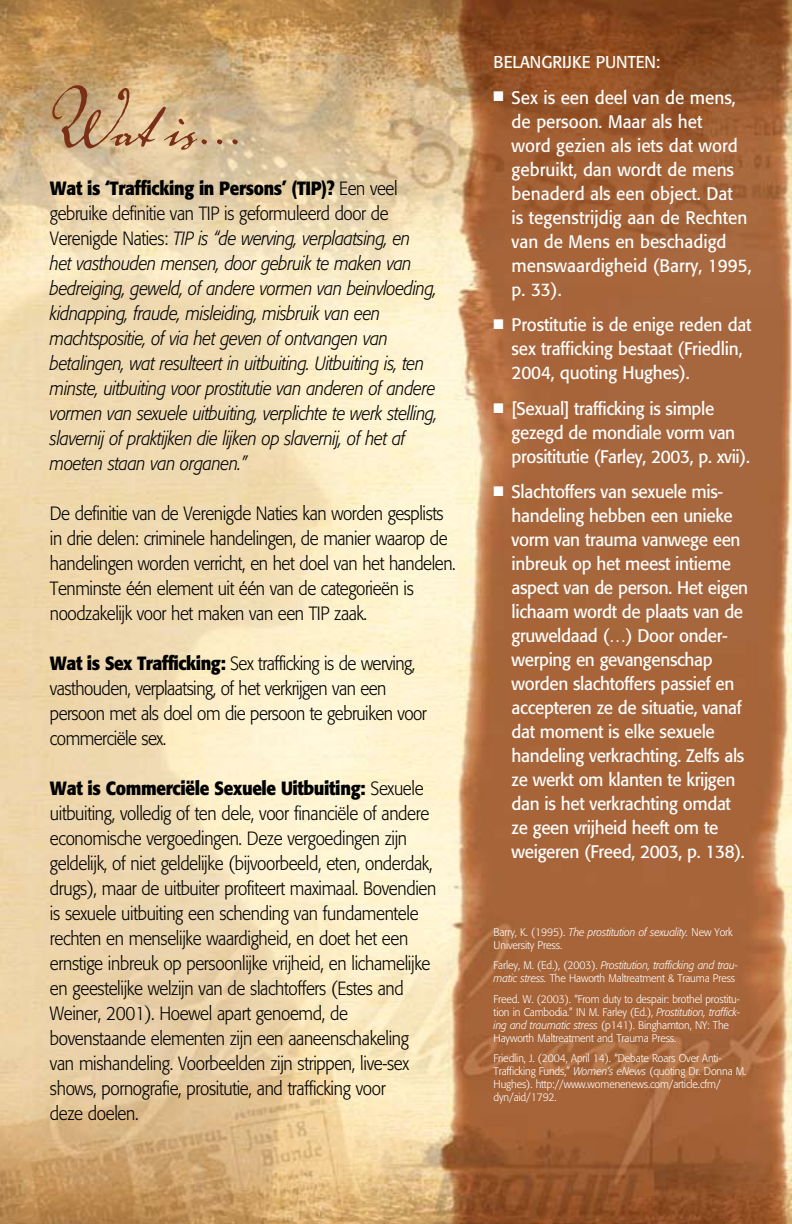
<style>
.page{position:relative;width:792px;height:1224px;background:#fff}
.page>*{position:absolute;margin:0;border:0;box-sizing:border-box;transform-origin:0 0}
.t1{font:102px "Voluta Script";color:#7a2f17}
.t2{font:300 19px/25px "Formata";letter-spacing:-.02em;color:#000;scale:.9 1}
.t3{font:italic 300 19px/25px "Formata";letter-spacing:-.02em;color:#000;scale:.89 1}
.t4{font:18px/24px "Formata";letter-spacing:-.02em;color:#fff;scale:.95 1}
.t5{font:18px/24px "Formata";color:#fff;scale:.95 1}
.t6{font:17px "Formata";color:#fff;scale:.95 1}
.t7{font:300 11px/13px "Formata";letter-spacing:-.01em;color:#fff;scale:.95 1}
.s1{font-weight:700;font-style:normal}
.s2{font-style:normal}
.s3{font-weight:700}
.s4{font-style:italic}
</style>
<div class="page">
<img style="left:0;top:0;width:792px;height:1224px">
<h1 class="t1" style="left:37px;top:50px;width:207px">Wat is...</h1>
<p class="t3" style="left:50px;top:176px;width:437px"><span class="s1">Wat is ‘Trafficking in Persons’ (TIP)?</span> <span class="s2">Een veel gebruike definitie van TIP is geformuleerd door de Verenigde Naties:</span> TIP is “de werving, verplaatsing, en<br>het vasthouden mensen, door gebruik te maken van bedreiging, geweld, of andere vormen van beinvloeding, kidnapping, fraude, misleiding, misbruik van een machtspositie, of via het geven of ontvangen van betalingen, wat resulteert in uitbuiting. Uitbuiting is, ten minste, uitbuiting voor prostitutie van anderen of andere vormen van sexuele uitbuiting, verplichte te werk stelling, slavernij of praktijken die lijken op slavernij, of het af moeten staan van organen.”</p>
<p class="t2" style="left:50px;top:501px;width:452px">De definitie van de Verenigde Naties kan worden gesplists in drie delen: criminele handelingen, de manier waarop de handelingen worden verricht, en het doel van het handelen.<br>Tenminste één element uit één van de categorieën is noodzakelijk voor het maken van een TIP zaak.</p>
<p class="t2" style="left:50px;top:651px;width:420px"><span class="s3">Wat is Sex Trafficking:</span> Sex trafficking is de werving, vasthouden, verplaatsing, of het verkrijgen van een persoon met als doel om die persoon te gebruiken voor commerciële sex.</p>
<p class="t2" style="left:50px;top:776px;width:431px"><span class="s3">Wat is Commerciële Sexuele Uitbuiting:</span> Sexuele uitbuiting, volledig of ten dele, voor financiële of andere economische vergoedingen. Deze vergoedingen zijn geldelijk, of niet geldelijke (bijvoorbeeld, eten, onderdak, drugs), maar de uitbuiter profiteert maximaal. Bovendien is sexuele uitbuiting een schending van fundamentele rechten en menselijke waardigheid, en doet het een ernstige inbreuk op persoonlijke vrijheid, en lichamelijke en geestelijke welzijn van de slachtoffers (Estes and Weiner, 2001). Hoewel apart genoemd, de bovenstaande elementen zijn een aaneenschakeling van mishandeling. Voorbeelden zijn strippen, live-sex shows, pornografie, prositutie, and trafficking voor<br>deze doelen.</p>
<p class="t6" style="left:494px;top:52px;width:177px">Belangrijke punten:</p>
<p class="t5" style="left:512px;top:85px;width:254px;text-indent:-18px">■ Sex is een deel van de mens, de persoon. Maar als het<br>word gezien als iets dat word gebruikt, dan wordt de mens benaderd als een object. Dat<br>is tegenstrijdig aan de Rechten van de Mens en beschadigd menswaardigheid (Barry, 1995, p. 33).</p>
<p class="t4" style="left:512px;top:313px;width:254px;text-indent:-18px">■ Prostitutie is de enige reden dat sex trafficking bestaat (Friedlin,<br>2004, quoting Hughes).</p>
<p class="t4" style="left:512px;top:396px;width:252px;text-indent:-18px">■ [Sexual] trafficking is simple gezegd de mondiale vorm van prosititutie (Farley, 2003, p. xvii).</p>
<p class="t4" style="left:512px;top:480px;width:251px;text-indent:-18px">■ Slachtoffers van sexuele mis&shy;handeling hebben een unieke vorm van trauma vanwege een inbreuk op het meest intieme aspect van de person. Het eigen lichaam wordt de plaats van de gruweldaad (…) Door onder&shy;werping en gevangenschap worden slachtoffers passief en accepteren ze de situatie, vanaf dat moment is elke sexuele handeling verkrachting. Zelfs als ze werkt om klanten te krijgen dan is het verkrachting omdat ze geen vrijheid heeft om te weigeren (Freed, 2003, p. 138).</p>
<p class="t7" style="left:494px;top:926px;width:253px">Barry, K. (1995). <span class="s4">The prostitution of sexuality.</span> New York<br>University Press.</p>
<p class="t7" style="left:494px;top:959px;width:259px">Farley, M. (Ed.), (2003). <span class="s4">Prostitution, trafficking and trau&shy;matic stress.</span> The Haworth Maltreatment &amp; Trauma Press</p>
<p class="t7" style="left:494px;top:992px;width:261px">Freed. W. (2003). “From duty to despair: brothel prostitu&shy;tion in Cambodia.” IN M. Farley (Ed.), <span class="s4">Prostitution, traffick&shy;ing and traumatic stress</span> (p141). Binghamton, NY: The Hayworth Maltreatment and Trauma Press.</p>
<p class="t7" style="left:494px;top:1052px;width:268px">Friedlin, J. (2004, April 14). “Debate Roars Over Anti-Trafficking Funds,” <span class="s4">Women’s eNews</span> (quoting Dr. Donna M.<br>Hughes). http://www.womenenews.com/article.cfm/ dyn/aid/1792.</p>
</div>
